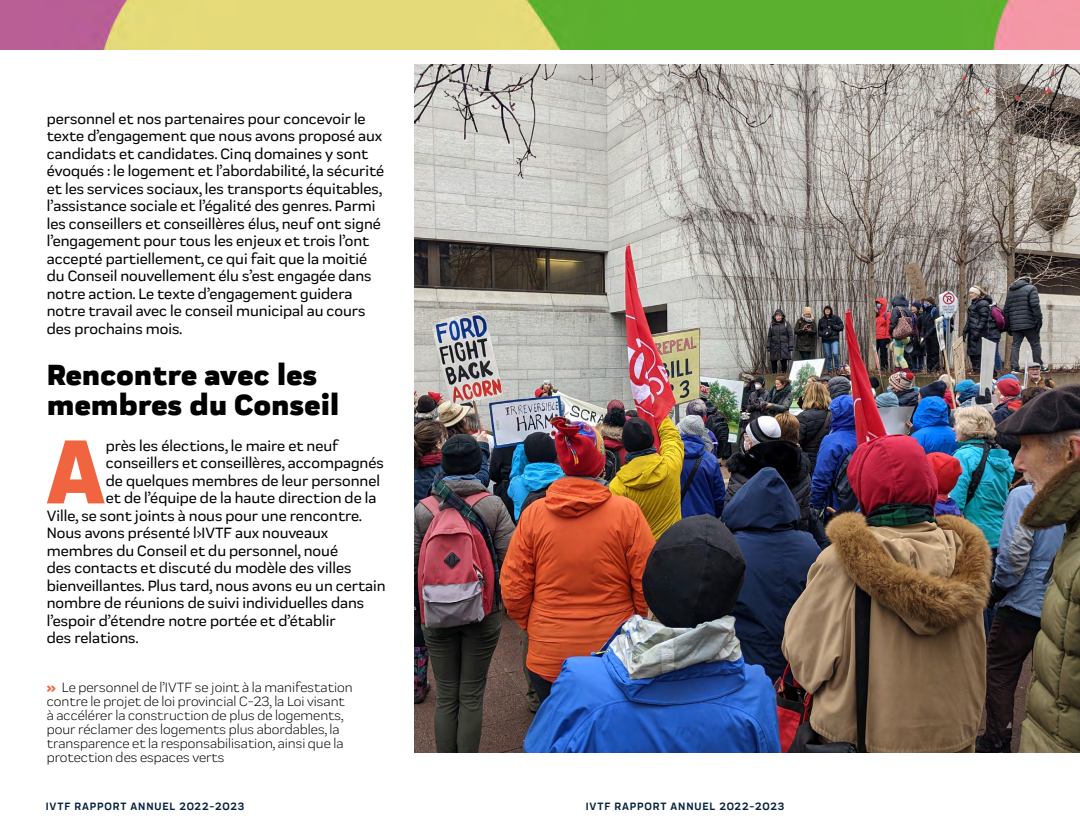
<style>
.page{position:relative;width:1080px;height:828px;background:#fff}
.page>*{position:absolute;margin:0;border:0;box-sizing:border-box;transform-origin:0 0}
.t1{font:800 93.5px "Praktika";color:#f16440}
.t2{font:900 30px/30px "Praktika";color:#000}
.t3{font:500 15.5px/17.5px "Praktika";color:#000}
.t4{font:14px/14px "Praktika";color:#000}
.t5{font:700 11px "Praktika";letter-spacing:.08em;color:#05213c}
.s1{font-weight:800;color:#f16440}
</style>
<div class="page">
<img style="left:415px;top:64px;width:665px;height:689px">
<img style="left:0;top:0;width:1080px;height:50px">
<p class="t3" style="left:47px;top:109px;width:339px">personnel et nos partenaires pour concevoir le texte d’engagement que nous avons proposé aux candidats et candidates. Cinq domaines y sont évoqués : le logement et l’abordabilité, la sécurité et les services sociaux, les transports équitables, l’assistance sociale et l’égalité des genres. Parmi les conseillers et conseillères élus, neuf ont signé l’engagement pour tous les enjeux et trois l’ont accepté partiellement, ce qui fait que la moitié du Conseil nouvellement élu s’est engagée dans notre action. Le texte d’engagement guidera notre travail avec le conseil municipal au cours des prochains mois.</p>
<h2 class="t2" style="left:47px;top:357px;width:294px">Rencontre avec les membres du Conseil</h2>
<h1 class="t1" style="left:46px;top:394px;width:61px">A</h1>
<p class="t3" style="left:106px;top:436px;width:234px">près les élections, le maire et neuf</p>
<p class="t3" style="left:106px;top:453px;width:280px">conseillers et conseillères, accompagnés</p>
<p class="t3" style="left:106px;top:471px;width:276px">de quelques membres de leur personnel</p>
<p class="t3" style="left:106px;top:488px;width:272px">et de l’équipe de la haute direction de la</p>
<p class="t3" style="left:47px;top:506px;width:317px">Ville, se sont joints à nous pour une rencontre.</p>
<p class="t3" style="left:47px;top:523px;width:283px">Nous avons présenté l›IVTF aux nouveaux</p>
<p class="t3" style="left:47px;top:541px;width:293px">membres du Conseil et du personnel, noué</p>
<p class="t3" style="left:47px;top:558px;width:306px">des contacts et discuté du modèle des villes</p>
<p class="t3" style="left:47px;top:576px;width:340px">bienveillantes. Plus tard, nous avons eu un certain</p>
<p class="t3" style="left:47px;top:593px;width:319px">nombre de réunions de suivi individuelles dans</p>
<p class="t3" style="left:47px;top:611px;width:290px">l’espoir d’étendre notre portée et d’établir</p>
<p class="t3" style="left:47px;top:628px;width:93px">des relations.</p>
<p class="t4" style="left:47px;top:680px;width:307px"><span class="s1">»</span> Le personnel de l’IVTF se joint à la manifestation contre le projet de loi provincial C-23, la Loi visant à accélérer la construction de plus de logements, pour réclamer des logements plus abordables, la transparence et la responsabilisation, ainsi que la protection des espaces verts</p>
<p class="t5" style="left:46px;top:798px;width:200px">IVTF RAPPORT ANNUEL 2022-2023</p>
<p class="t5" style="left:586px;top:798px;width:200px">IVTF RAPPORT ANNUEL 2022-2023</p>
</div>
